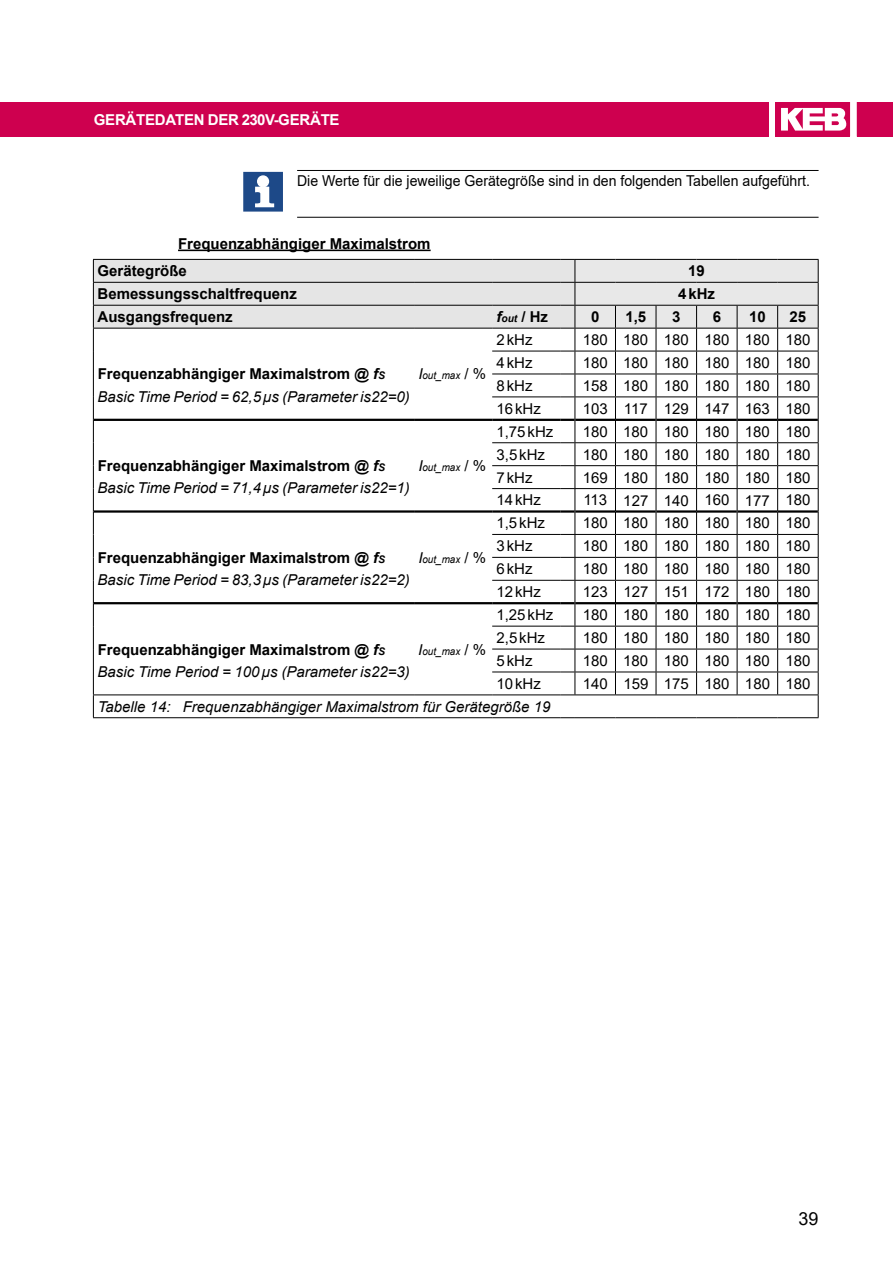
<style>
.page{position:relative;width:893px;height:1263px;background:#fff}
.page>*{position:absolute;margin:0;border:0;box-sizing:border-box;transform-origin:0 0}
.t1{font:18px "Arial";color:#000}
.t2{font:15px "Arial";color:#000}
.t3{font:italic 15px/22.2px "Arial";color:#000}
.t4{font:700 15px/27.5px "Arial";color:#000}
.t5{font:15px "Arial";color:#000;scale:.94 1}
.t6{font:700 15px "Arial";letter-spacing:-.015em;color:#fff}
.t7{font:italic 10.5px "Arial";color:#000;scale:.94 1}
.t8{font:italic 700 10.5px "Arial";color:#000}
.s1{font-size:15px}
.s2{font-style:normal;font-size:15px}
.s3{font-weight:700;font-style:normal}
.s4{font-weight:700}
.s5{font-weight:700;font-size:10.5px}
</style>
<div class="page">
<div style="left:0;top:102px;width:769px;height:34px;background:#ce004f"></div>
<svg style="left:775px;top:102px;width:75px;height:34px"></svg>
<div style="left:857px;top:102px;width:36px;height:34px;background:#ce004f"></div>
<hr style="left:178px;top:250px;width:253px;height:1px;background:#000">
<hr style="left:297px;top:170px;width:522px;height:1px;background:#000">
<hr style="left:297px;top:217px;width:522px;height:1px;background:#000">
<svg style="left:243px;top:171px;width:40px;height:41px"></svg>
<svg style="left:93px;top:259px;width:726px;height:459px"></svg>
<p class="t6" style="left:94px;top:110px;width:43px">Gerätedaten</p>
<p class="t6" style="left:208px;top:110px;width:113px">de r 230V-Geräte</p>
<p class="t5" style="left:297px;top:170px;width:547px">Die Werte für die jeweilige Gerätegröße sind in den folgenden Tabellen aufgeführt.</p>
<p class="t4" style="left:98px;top:230px;width:334px;text-indent:80px">Frequenzabhängiger Maximalstrom<br>Gerätegröße</p>
<p class="t4" style="left:688px;top:257px;width:18px">19</p>
<p class="t4" style="left:98px;top:280px;width:201px">Bemessungsschaltfrequenz</p>
<p class="t4" style="left:678px;top:280px;width:38px">4kHz</p>
<p class="t4" style="left:98px;top:303px;width:137px">Ausgangsfrequenz</p>
<p class="t8" style="left:496px;top:311px;width:53px"><span class="s1">f</span>out <span class="s2">/ Hz</span></p>
<p class="t4" style="left:591px;top:303px;width:10px">0</p>
<p class="t4" style="left:625px;top:303px;width:22px">1,5</p>
<p class="t4" style="left:672px;top:303px;width:10px">3</p>
<p class="t4" style="left:713px;top:303px;width:10px">6</p>
<p class="t4" style="left:749px;top:303px;width:18px">10</p>
<p class="t4" style="left:790px;top:303px;width:18px">25</p>
<p class="t3" style="left:98px;top:363px;width:314px"><span class="s3">Frequenzabhängiger Maximalstrom @</span> <span class="s4">f</span><span class="s5">S<br></span>Basic Time Period = 62,5µs (Parameter is22=0)</p>
<p class="t7" style="left:418px;top:369px;width:74px"><span class="s1">I</span>out_max <span class="s2">/ %</span></p>
<p class="t3" style="left:98px;top:455px;width:314px"><span class="s3">Frequenzabhängiger Maximalstrom @</span> <span class="s4">f</span><span class="s5">S<br></span>Basic Time Period = 71,4µs (Parameter is22=1)</p>
<p class="t7" style="left:418px;top:461px;width:74px"><span class="s1">I</span>out_max <span class="s2">/ %</span></p>
<p class="t3" style="left:98px;top:547px;width:314px"><span class="s3">Frequenzabhängiger Maximalstrom @</span> <span class="s4">f</span><span class="s5">S<br></span>Basic Time Period = 83,3µs (Parameter is22=2)</p>
<p class="t7" style="left:418px;top:552px;width:74px"><span class="s1">I</span>out_max <span class="s2">/ %</span></p>
<p class="t2" style="left:496px;top:329px;width:38px">2kHz</p>
<p class="t2" style="left:583px;top:329px;width:229px">180 180 180 180 180 180</p>
<p class="t2" style="left:496px;top:352px;width:38px">4kHz</p>
<p class="t2" style="left:583px;top:352px;width:229px">180 180 180 180 180 180</p>
<p class="t2" style="left:496px;top:375px;width:38px">8kHz</p>
<p class="t2" style="left:583px;top:375px;width:229px">158 180 180 180 180 180</p>
<p class="t2" style="left:497px;top:398px;width:46px">16kHz</p>
<p class="t2" style="left:583px;top:398px;width:229px">103 117 129 147 163 180</p>
<p class="t2" style="left:496px;top:421px;width:58px">1,75kHz</p>
<p class="t2" style="left:583px;top:421px;width:229px">180 180 180 180 180 180</p>
<p class="t2" style="left:496px;top:444px;width:50px">3,5kHz</p>
<p class="t2" style="left:583px;top:444px;width:229px">180 180 180 180 180 180</p>
<p class="t2" style="left:496px;top:467px;width:38px">7kHz</p>
<p class="t2" style="left:583px;top:467px;width:229px">169 180 180 180 180 180</p>
<p class="t2" style="left:497px;top:490px;width:46px">14kHz</p>
<p class="t2" style="left:583px;top:490px;width:229px">113 127 140 160 177 180</p>
<p class="t2" style="left:496px;top:513px;width:50px">1,5kHz</p>
<p class="t2" style="left:583px;top:513px;width:229px">180 180 180 180 180 180</p>
<p class="t2" style="left:496px;top:536px;width:38px">3kHz</p>
<p class="t2" style="left:583px;top:536px;width:229px">180 180 180 180 180 180</p>
<p class="t2" style="left:496px;top:559px;width:38px">6kHz</p>
<p class="t2" style="left:583px;top:559px;width:229px">180 180 180 180 180 180</p>
<p class="t2" style="left:497px;top:581px;width:46px">12kHz</p>
<p class="t2" style="left:583px;top:582px;width:229px">123 127 151 172 180 180</p>
<p class="t2" style="left:496px;top:604px;width:58px">1,25kHz</p>
<p class="t2" style="left:583px;top:604px;width:229px">180 180 180 180 180 180</p>
<p class="t2" style="left:496px;top:627px;width:50px">2,5kHz</p>
<p class="t2" style="left:583px;top:627px;width:229px">180 180 180 180 180 180</p>
<p class="t2" style="left:496px;top:650px;width:38px">5kHz</p>
<p class="t2" style="left:583px;top:650px;width:229px">180 180 180 180 180 180</p>
<p class="t2" style="left:497px;top:673px;width:46px">10kHz</p>
<p class="t2" style="left:583px;top:673px;width:229px">140 159 175 180 180 180</p>
<p class="t3" style="left:98px;top:696px;width:454px">Tabelle 14: Frequenzabhängiger Maximalstrom für Gerätegröße 19</p>
<p class="t3" style="left:98px;top:638px;width:314px"><span class="s3">Frequenzabhängiger Maximalstrom @</span> <span class="s4">f</span><span class="s5">S<br></span>Basic Time Period = 100µs (Parameter is22=3)</p>
<p class="t7" style="left:418px;top:644px;width:74px"><span class="s1">I</span>out_max <span class="s2">/ %</span></p>
<p class="t1" style="left:798px;top:1206px;width:22px">39</p>
</div>
